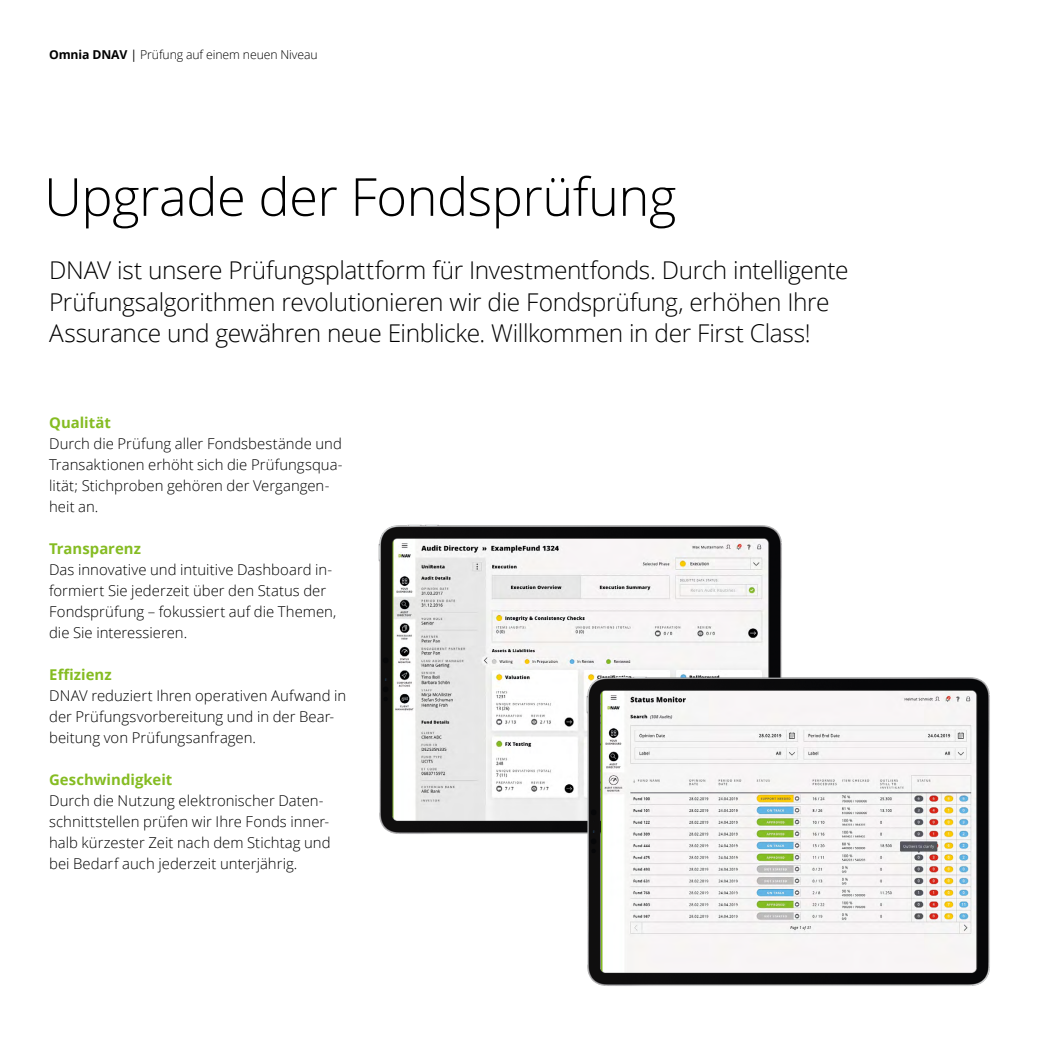
<style>
.page{position:relative;width:1042px;height:1042px;background:#fff}
.page>*{position:absolute;margin:0;border:0;box-sizing:border-box;transform-origin:0 0}
.Story_heading_light{font:300 52.5px "Open Sans";letter-spacing:-.01em;color:#000}
.Introduction__14_18p{font:300 24.5px/31.5px "Open Sans";letter-spacing:-.015em;color:#000}
.Body_copy__8_5_12pt{font:300 14.88px/21px "Open Sans";color:#000}
.Body_copy__8_5_12pt-2{font:700 14.88px "Open Sans";color:#85bc22}
.Brochure_title___Rig{font:300 12.25px "Open Sans";letter-spacing:-.01em;color:#000}
.s1{font-weight:700}
.s2{font-weight:400}
</style>
<div class="page">
<img style="left:378px;top:524px;width:404px;height:310px">
<img style="left:585px;top:674px;width:405px;height:312px">
<hr style="left:1041px;top:0;width:1px;height:1042px;background:#bec0c0">
<p class="Brochure_title___Rig" style="left:49px;top:46px;width:270px"><span class="s1">Omnia DNAV</span> <span class="s2">|</span> Prüfung auf einem neuen Niveau</p>
<p class="Story_heading_light" style="left:44px;top:161px;width:634px">Upgrade der Fondsprüfung</p>
<p class="Introduction__14_18p" style="left:49px;top:254px;width:801px">DNAV ist unsere Prüfungsplattform für Investmentfonds. Durch intelligente<br>Prüfungsalgorithmen revolutionieren wir die Fondsprüfung, erhöhen Ihre<br>Assurance und gewähren neue Einblicke. Willkommen in der First Class!</p>
<p class="Body_copy__8_5_12pt-2" style="left:49px;top:412px;width:63px">Qualität</p>
<p class="Body_copy__8_5_12pt" style="left:49px;top:432px;width:295px">Durch die Prüfung aller Fondsbestände und Transaktionen erhöht sich die Prüfungsqua&shy;lität; Stichproben gehören der Vergangen&shy;heit an.</p>
<p class="Body_copy__8_5_12pt-2" style="left:49px;top:538px;width:93px">Transparenz</p>
<p class="Body_copy__8_5_12pt" style="left:49px;top:558px;width:289px">Das innovative und intuitive Dashboard in&shy;formiert Sie jederzeit über den Status der Fondsprüfung – fokussiert auf die Themen, die Sie interessieren.</p>
<p class="Body_copy__8_5_12pt-2" style="left:49px;top:664px;width:64px">Effizienz</p>
<p class="Body_copy__8_5_12pt" style="left:49px;top:684px;width:299px">DNAV reduziert Ihren operativen Aufwand in der Prüfungsvorbereitung und in der Bear&shy;beitung von Prüfungsanfragen.</p>
<p class="Body_copy__8_5_12pt-2" style="left:49px;top:769px;width:125px">Geschwindigkeit</p>
<p class="Body_copy__8_5_12pt" style="left:49px;top:789px;width:283px">Durch die Nutzung elektronischer Daten&shy;schnittstellen prüfen wir Ihre Fonds inner&shy;halb kürzester Zeit nach dem Stichtag und bei Bedarf auch jederzeit unterjährig.</p>
</div>
